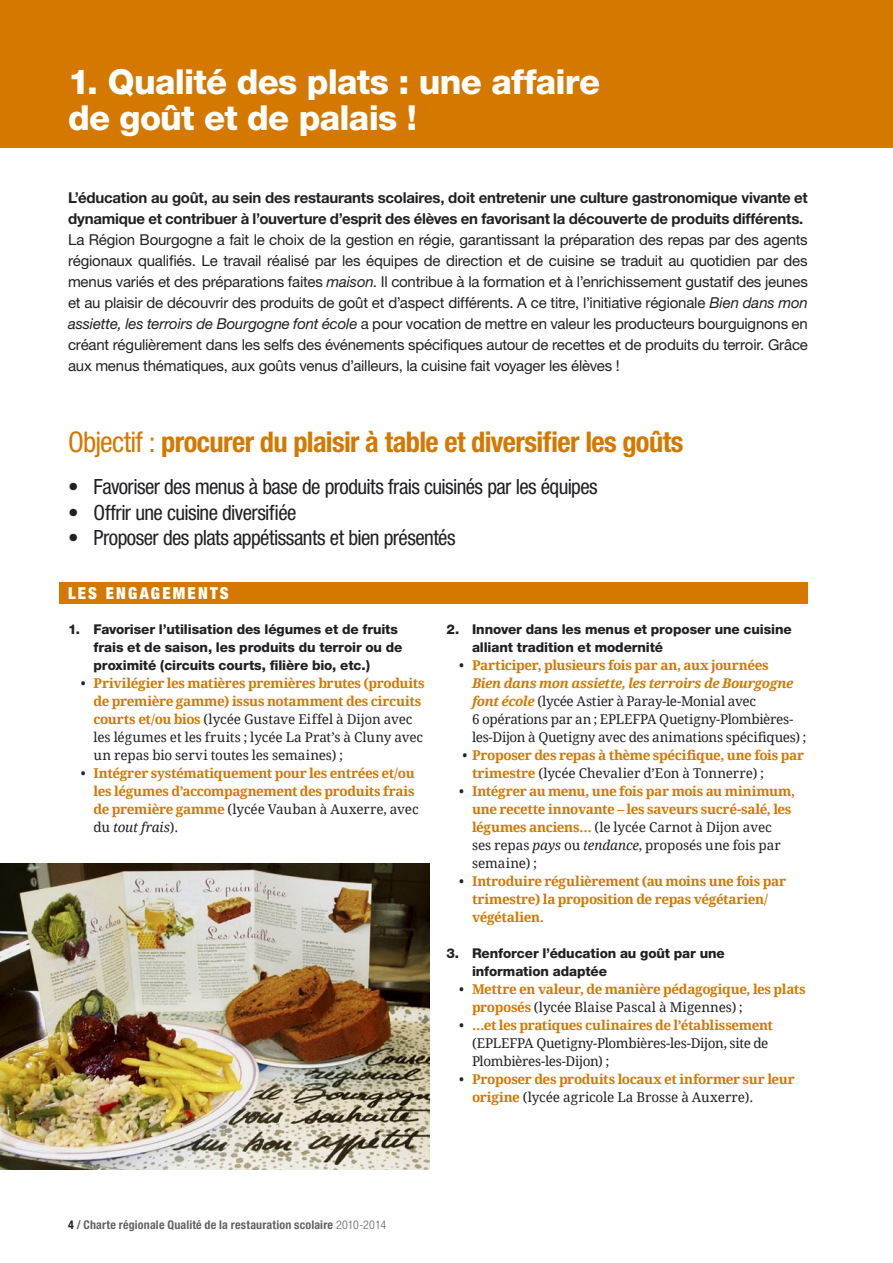
<style>
.page{position:relative;width:893px;height:1263px;background:#fff}
.page>*{position:absolute;margin:0;border:0;box-sizing:border-box;transform-origin:0 0}
.t1{font:800 34.5px "Helvetica Neue";letter-spacing:-.02em;color:#fff}
.t2{font:700 condensed 28.5px "Helvetica Neue";letter-spacing:-.025em;color:#d47800}
.t3{font:condensed 21px "Helvetica Neue";letter-spacing:-.03em;color:#212125}
.t4{font:900 condensed 16.5px "Helvetica Neue";letter-spacing:.135em;color:#fff}
.t5{font:15px/21px "Helvetica Neue";letter-spacing:-.015em;color:#212125;text-align:justify}
.t6{font:700 15px/21px "Helvetica Neue";letter-spacing:-.015em;color:#212125}
.t7{font:700 13.5px/18px "Droid Serif";letter-spacing:-.025em;color:#d47800}
.t8{font:13.5px/18px "Droid Serif";letter-spacing:-.015em;color:#212125}
.t9{font:800 13.5px/18px "Helvetica Neue";letter-spacing:-.005em;color:#212125}
.t10{font:700 condensed 12px "Helvetica Neue";letter-spacing:.015em;color:#626266}
.s1{font-style:italic}
.s2{font-weight:400}
.s3{font-weight:700;color:#d47800}
.s4{font-weight:400;color:#212125}
.s5{font-weight:400;font-style:italic;color:#212125}
.s6{font-weight:700;font-style:italic;color:#d47800}
.s7{color:#212125}
.s8{font-weight:300}
</style>
<div class="page">
<div style="left:0;top:0;width:893px;height:148px;background:#d47800"></div>
<img style="left:0;top:864px;width:429px;height:305px">
<div style="left:60px;top:582px;width:748px;height:21px;background:#d47800"></div>
<p class="t1" style="left:68px;top:62px;width:534px">1. Qualité des plats : une affaire</p>
<p class="t1" style="left:68px;top:98px;width:351px">de goût et de palais !</p>
<p class="t6" style="left:68px;top:187px;width:741px">L’éducation au goût, au sein des restaurants scolaires, doit entretenir une culture gastronomique vivante et dynamique et contribuer à l’ouverture d’esprit des élèves en favorisant la découverte de produits différents.</p>
<p class="t5" style="left:68px;top:229px;width:741px">La Région Bourgogne a fait le choix de la gestion en régie, garantissant la préparation des repas par des agents régionaux qualifiés. Le travail réalisé par les équipes de direction et de cuisine se traduit au quotidien par des menus variés et des préparations faites <span class="s1">maison</span>. Il contribue à la formation et à l’enrichissement gustatif des jeunes et au plaisir de découvrir des produits de goût et d’aspect différents. A ce titre, l’initiative régionale <span class="s1">Bien dans mon assiette, les terroirs de Bourgogne font école</span> a pour vocation de mettre en valeur les producteurs bourguignons en créant régulièrement dans les selfs des événements spécifiques autour de recettes et de produits du terroir. Grâce aux menus thématiques, aux goûts venus d’ailleurs, la cuisine fait voyager les élèves !</p>
<p class="t2" style="left:68px;top:425px;width:617px"><span class="s2">Objectif :</span> procurer du plaisir à table et diversifier les goûts</p>
<p class="t3" style="left:68px;top:475px;width:531px">• Favoriser des menus à base de produits frais cuisinés par les équipes</p>
<p class="t3" style="left:68px;top:500px;width:230px">• Offrir une cuisine diversifiée</p>
<p class="t3" style="left:68px;top:526px;width:389px">• Proposer des plats appétissants et bien présentés</p>
<p class="t4" style="left:68px;top:583px;width:162px">LES ENGAGEMENTS</p>
<p class="t9" style="left:94px;top:620px;width:310px;text-indent:-26px">1. Favoriser l’utilisation des légumes et de fruits frais et de saison, les produits du terroir ou de proximité (circuits courts, filière bio, etc.)</p>
<p class="t8" style="left:94px;top:674px;width:333px;text-indent:-13px">• <span class="s3">Privilégier les matières premières brutes (produits de première gamme) issus notamment des circuits courts et/ou bios</span> (lycée Gustave Eiffel à Dijon avec les légumes et les fruits ; lycée La Prat’s à Cluny avec un repas bio servi toutes les semaines) ;</p>
<p class="t7" style="left:94px;top:764px;width:327px;text-indent:-13px"><span class="s4">•</span> Intégrer systématiquement pour les entrées et/ou les légumes d’accompagnement des produits frais de première gamme <span class="s4">(lycée Vauban à Auxerre, avec du</span> <span class="s5">tout frais</span><span class="s4">).</span></p>
<p class="t9" style="left:472px;top:620px;width:321px;text-indent:-26px">2. Innover dans les menus et proposer une cuisine alliant tradition et modernité</p>
<p class="t8" style="left:472px;top:656px;width:336px;text-indent:-13px">• <span class="s3">Participer, plusieurs fois par an, aux journées<br></span><span class="s6">Bien dans mon assiette, les terroirs de Bourgogne font école</span> (lycée Astier à Paray-le-Monial avec<br>6 opérations par an ; EPLEFPA Quetigny-Plombières&shy;les-Dijon à Quetigny avec des animations spécifiques) ;</p>
<p class="t7" style="left:472px;top:746px;width:334px;text-indent:-10px"><span class="s4">•</span> Proposer des repas à thème spécifique, une fois par trimestre <span class="s4">(lycée Chevalier d’Eon à Tonnerre) ;</span></p>
<p class="t7" style="left:472px;top:782px;width:325px;text-indent:-13px"><span class="s4">•</span> Intégrer au menu, une fois par mois au minimum, une recette innovante – les saveurs sucré-salé, les légumes anciens… <span class="s4">(le lycée Carnot à Dijon avec<br>ses repas</span> <span class="s5">pays</span> <span class="s4">ou</span> <span class="s5">tendance</span><span class="s4">, proposés une fois par semaine) ;</span></p>
<p class="t7" style="left:472px;top:872px;width:316px;text-indent:-13px"><span class="s4">•</span> Introduire régulièrement (au moins une fois par trimestre) la proposition de repas végétarien/ végétalien.</p>
<p class="t9" style="left:472px;top:944px;width:254px;text-indent:-26px">3. Renforcer l’éducation au goût par une information adaptée</p>
<p class="t7" style="left:472px;top:980px;width:335px;text-indent:-13px"><span class="s4">•</span> Mettre en valeur, de manière pédagogique, les plats proposés <span class="s4">(lycée Blaise Pascal à Migennes) ;</span></p>
<p class="t8" style="left:472px;top:1016px;width:302px;text-indent:-13px">• <span class="s3">…et les pratiques culinaires de l’établissement </span>(EPLEFPA Quetigny-Plombières-les-Dijon, site de<br>Plombières-les-Dijon) ;</p>
<p class="t7" style="left:472px;top:1070px;width:324px;text-indent:-13px"><span class="s4">•</span> Proposer des produits locaux et informer sur leur origine <span class="s4">(lycée agricole La Brosse à Auxerre).</span></p>
<p class="t10" style="left:68px;top:1217px;width:320px"><span class="s7">4</span> / Charte régionale Qualité de la restauration scolaire <span class="s8">2010-2014</span></p>
</div>
